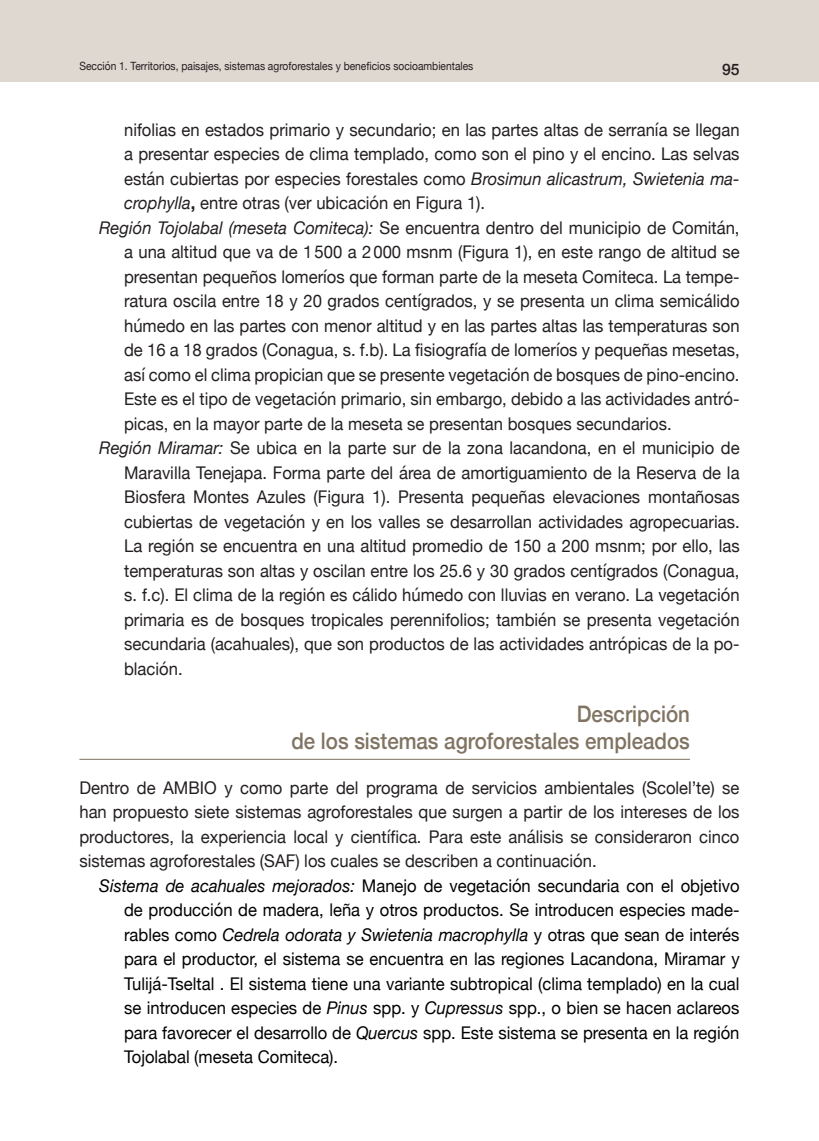
<style>
.page{position:relative;width:819px;height:1141px;background:#fff}
.page>*{position:absolute;margin:0;border:0;box-sizing:border-box;transform-origin:0 0}
.t1{font:500 22.75px/27.3px "Helvetica Neue";color:#807362;text-align:right;scale:.9 1}
.t2{font:17.5px/24.5px "Helvetica Neue";color:#231f20;text-align:justify;scale:.95 1}
.t3{font:17.5px/24.5px "Helvetica Neue";color:#000;text-align:justify;scale:.95 1}
.t4{font:500 15.75px "Helvetica Neue";color:#231f20}
.t5{font:11.38px "Helvetica Neue";color:#231f20;scale:.9 1}
.s1{font-style:italic}
.s2{font-weight:700}
</style>
<div class="page">
<div style="left:0;top:0;width:819px;height:81px;background:#dfd8d1"></div>
<hr style="left:79px;top:759px;width:611px;height:1px;background:#807362">
<p class="t5" style="left:79px;top:58px;width:439px">Sección 1. Territorios, paisajes, sistemas agroforestales y beneficios socioambientales</p>
<p class="t4" style="left:722px;top:56px;width:19px">95</p>
<p class="t2" style="left:124px;top:118px;width:649px">nifolias en estados primario y secundario; en las partes altas de serranía se llegan</p>
<p class="t2" style="left:124px;top:143px;width:649px">a presentar especies de clima templado, como son el pino y el encino. Las selvas</p>
<p class="t2" style="left:124px;top:167px;width:649px">están cubiertas por especies forestales como <span class="s1">Brosimun alicastrum, Swietenia ma-</span></p>
<p class="t2" style="left:124px;top:192px;width:381px"><span class="s1">crophylla</span><span class="s2">,</span> entre otras (ver ubicación en Figura 1).</p>
<p class="t2" style="left:99px;top:216px;width:675px"><span class="s1">Región Tojolabal (meseta Comiteca):</span> Se encuentra dentro del municipio de Comitán,</p>
<p class="t2" style="left:124px;top:241px;width:649px">a una altitud que va de 1500 a 2000 msnm (Figura 1), en este rango de altitud se</p>
<p class="t2" style="left:124px;top:265px;width:649px">presentan pequeños lomeríos que forman parte de la meseta Comiteca. La tempe-</p>
<p class="t2" style="left:124px;top:290px;width:649px">ratura oscila entre 18 y 20 grados centígrados, y se presenta un clima semicálido</p>
<p class="t2" style="left:124px;top:314px;width:649px">húmedo en las partes con menor altitud y en las partes altas las temperaturas son</p>
<p class="t2" style="left:124px;top:339px;width:649px">de 16 a 18 grados (Conagua, s. f.b). La fisiografía de lomeríos y pequeñas mesetas,</p>
<p class="t2" style="left:124px;top:363px;width:649px">así como el clima propician que se presente vegetación de bosques de pino-encino.</p>
<p class="t2" style="left:124px;top:388px;width:649px">Este es el tipo de vegetación primario, sin embargo, debido a las actividades antró-</p>
<p class="t2" style="left:124px;top:412px;width:578px">picas, en la mayor parte de la meseta se presentan bosques secundarios.</p>
<p class="t2" style="left:99px;top:437px;width:675px"><span class="s1">Región Miramar:</span> Se ubica en la parte sur de la zona lacandona, en el municipio de</p>
<p class="t2" style="left:124px;top:461px;width:649px">Maravilla Tenejapa. Forma parte del área de amortiguamiento de la Reserva de la</p>
<p class="t2" style="left:124px;top:486px;width:649px">Biosfera Montes Azules (Figura 1). Presenta pequeñas elevaciones montañosas</p>
<p class="t2" style="left:124px;top:510px;width:649px">cubiertas de vegetación y en los valles se desarrollan actividades agropecuarias.</p>
<p class="t2" style="left:124px;top:535px;width:649px">La región se encuentra en una altitud promedio de 150 a 200 msnm; por ello, las</p>
<p class="t2" style="left:124px;top:559px;width:649px">temperaturas son altas y oscilan entre los 25.6 y 30 grados centígrados (Conagua,</p>
<p class="t2" style="left:124px;top:584px;width:649px">s. f.c). El clima de la región es cálido húmedo con lluvias en verano. La vegetación</p>
<p class="t2" style="left:124px;top:608px;width:649px">primaria es de bosques tropicales perennifolios; también se presenta vegetación</p>
<p class="t2" style="left:124px;top:633px;width:649px">secundaria (acahuales), que son productos de las actividades antrópicas de la po-</p>
<p class="t2" style="left:124px;top:657px;width:63px">blación.</p>
<h1 class="t1" style="left:291px;top:698px;width:444px">Descripción<br>de los sistemas agroforestales empleados</h1>
<p class="t2" style="left:79px;top:776px;width:696px">Dentro de AMBIO y como parte del programa de servicios ambientales (Scolel’te) se han propuesto siete sistemas agroforestales que surgen a partir de los intereses de los productores, la experiencia local y científica. Para este análisis se consideraron cinco sistemas agroforestales (SAF) los cuales se describen a continuación.</p>
<p class="t3" style="left:124px;top:874px;width:649px;text-indent:-25px"><span class="s1">Sistema de acahuales mejorados:</span> Manejo de vegetación secundaria con el objetivo de producción de madera, leña y otros productos. Se introducen especies made&shy;rables como <span class="s1">Cedrela odorata y Swietenia macrophylla</span> y otras que sean de interés para el productor, el sistema se encuentra en las regiones Lacandona, Miramar y Tulijá-Tseltal . El sistema tiene una variante subtropical (clima templado) en la cual se introducen especies de <span class="s1">Pinus</span> spp. y <span class="s1">Cupressus</span> spp., o bien se hacen aclareos para favorecer el desarrollo de <span class="s1">Quercus</span> spp. Este sistema se presenta en la región Tojolabal (meseta Comiteca).</p>
</div>
